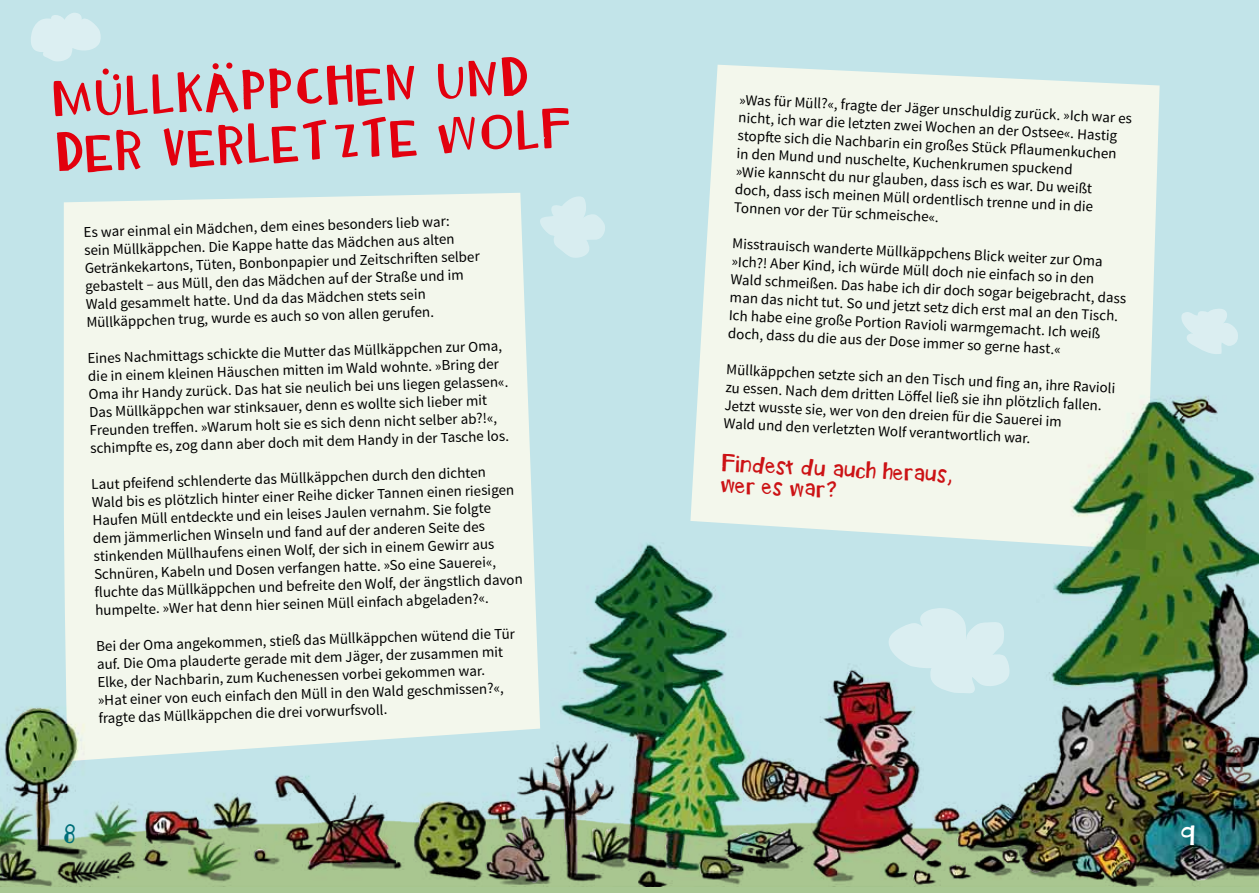
<style>
.page{position:relative;width:1259px;height:893px;background:#fff}
.page>*{position:absolute;margin:0;border:0;box-sizing:border-box;transform-origin:0 0}
.t1{font:51.15px/53.6px "KB Radio Watcher";color:#e3000f}
.t2{font:28.5px "KB Radio Watcher";color:#006f79}
.t3{font:28.5px "KB Radio Watcher";color:#fff}
.t4{font:22.5px/21.3px "KB Radio Watcher";color:#cd1316}
.t5{font:15px/18px "Source Sans Pro";color:#000}
</style>
<div class="page">
<div style="left:0;top:887px;width:1259px;height:6px;background:#a8c793"></div>
<img style="left:0;top:0;width:1259px;height:887px">
<div style="left:64px;top:193px;width:476px;height:568px;background:#f3f7ec"></div>
<svg style="left:690px;top:65px;width:469px;height:485px;background:#e9f1e6"></svg>
<div style="left:103px;top:68px;width:6px;height:7px;background:#e3000f;border-radius:50%"></div>
<div style="left:212px;top:63px;width:7px;height:6px;background:#e3000f;border-radius:50%"></div>
<svg style="left:113px;top:74px;width:6px;height:6px"></svg>
<div style="left:226px;top:62px;width:6px;height:7px;background:#e3000f;border-radius:50%"></div>
<svg style="left:888px;top:607px;width:121px;height:87px;background:#d0e9ed"></svg>
<svg style="left:29px;top:11px;width:72px;height:51px;background:#d2ebee"></svg>
<svg style="left:1181px;top:309px;width:57px;height:47px;background:#d2eaee"></svg>
<svg style="left:538px;top:196px;width:68px;height:63px;background:#cee8ec"></svg>
<h1 class="t1" style="left:52px;top:77px;width:509px;rotate:-3deg">MUllkAppchen und de r verletzte Wolf</h1>
<p class="t5" style="left:83px;top:224px;width:397px;rotate:-2deg">Es war einmal ein Mädchen, dem eines besonders lieb war: sein Müllkäppchen. Die Kappe hatte das Mädchen aus alten Getränkekartons, Tüten, Bonbonpapier und Zeitschrift en selber gebastelt – aus Müll, den das Mädchen auf der Straße und im Wald gesammelt hatte. Und da das Mädchen stets sein Müllkäppchen trug, wurde es auch so von allen gerufen.</p>
<p class="t5" style="left:87px;top:350px;width:421px;rotate:-2deg">Eines Nachmittags schickte die Mutter das Müllkäppchen zur Oma, die in einem kleinen Häuschen mitten im Wald wohnte. »Bring der Oma ihr Handy zurück. Das hat sie neulich bei uns liegen gelassen«.<br>Das Müllkäppchen war stinksauer, denn es wollte sich lieber mit Freunden treff en. »Warum holt sie es sich denn nicht selber ab?!«, schimpft e es, zog dann aber doch mit dem Handy in der Tasche los.</p>
<p class="t5" style="left:91px;top:476px;width:430px;rotate:-2deg">Laut pfeifend schlenderte das Müllkäppchen durch den dichten Wald bis es plötzlich hinter einer Reihe dicker Tannen einen riesigen Haufen Müll entdeckte und ein leises Jaulen vernahm. Sie folgte dem jämmerlichen Winseln und fand auf der anderen Seite des stinkenden Müllhaufens einen Wolf, der sich in einem Gewirr aus Schnüren, Kabeln und Dosen verfangen hatte. »So eine Sauerei«, fluchte das Müllkäppchen und befreite den Wolf, der ängstlich davon humpelte. »Wer hat denn hier seinen Müll einfach abgeladen?«.</p>
<p class="t5" style="left:96px;top:638px;width:420px;rotate:-2deg">Bei der Oma angekommen, stieß das Müllkäppchen wütend die Tür auf. Die Oma plauderte gerade mit dem Jäger, der zusammen mit Elke, der Nachbarin, zum Kuchenessen vorbei gekommen war. »Hat einer von euch einfach den Müll in den Wald geschmissen?«, fragte das Müllkäppchen die drei vorwurfsvoll.</p>
<p class="t5" style="left:740px;top:90px;width:394px;rotate:3deg">»Was für Müll?«, fragte der Jäger unschuldig zurück. »Ich war es nicht, ich war die letzten zwei Wochen an der Ostsee«. Hastig stopft e sich die Nachbarin ein großes Stück Pflaumenkuchen in den Mund und nuschelte, Kuchenkrumen spuckend<br>»Wie kannscht du nur glauben, dass isch es war. Du weißt doch, dass isch meinen Müll ordentlisch trenne und in die Tonnen vor der Tür schmeische«.</p>
<p class="t5" style="left:733px;top:234px;width:398px;rotate:3deg">Misstrauisch wanderte Müllkäppchens Blick weiter zur Oma »Ich?! Aber Kind, ich würde Müll doch nie einfach so in den Wald schmeißen. Das habe ich dir doch sogar beigebracht, dass man das nicht tut. So und jetzt setz dich erst mal an den Tisch.<br>Ich habe eine große Portion Ravioli warmgemacht. Ich weiß doch, dass du die aus der Dose immer so gerne hast.«</p>
<p class="t5" style="left:727px;top:360px;width:391px;rotate:3deg">Müllkäppchen setzte sich an den Tisch und fing an, ihre Ravioli zu essen. Nach dem dritten Löff el ließ sie ihn plötzlich fallen.<br>Jetzt wusste sie, wer von den dreien für die Sauerei im<br>Wald und den verletzten Wolf verantwortlich war.</p>
<h3 class="t4" style="left:722px;top:454px;width:232px;rotate:3deg">Findest du auch heraus, wer es war?</h3>
<h2 class="t2" style="left:63px;top:820px;width:14px">8</h2>
<h2 class="t3" style="left:1181px;top:822px;width:16px">9</h2>
</div>
